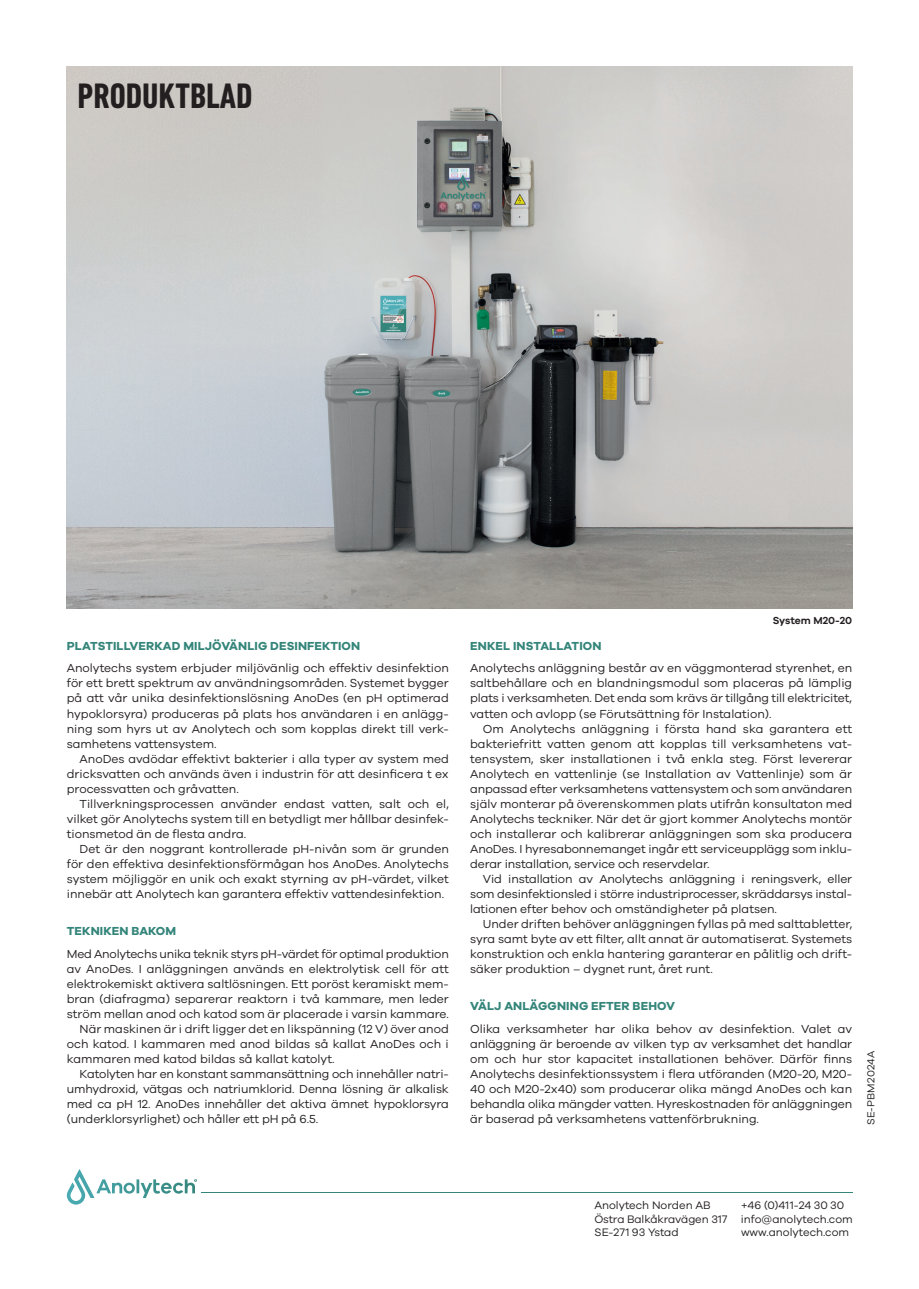
<style>
.page{position:relative;width:919px;height:1289px;background:#fff}
.page>*{position:absolute;margin:0;border:0;box-sizing:border-box;transform-origin:0 0}
.t1{font:700 condensed 36px "DIN Next W01";color:#231f20}
.t2{font:12px/15px "Galano Grotesque";color:#231f20;text-align:justify}
.t3{font:700 12px "Galano Grotesque";letter-spacing:.01em;color:#34857a}
.t4{font:11.25px/13.8px "Galano Grotesque";color:#231f20}
.t5{font:600 10.5px "Galano Grotesque";letter-spacing:-.005em;color:#231f20}
.t6{font:10.5px "Galano Grotesque";letter-spacing:.02em;color:#231f20}
</style>
<div class="page">
<img style="left:67px;top:67px;width:785px;height:541px">
<hr style="left:201px;top:1192px;width:651px;height:1px;background:#34857a">
<svg style="left:67px;top:1169px;width:130px;height:35px"></svg>
<h1 class="t1" style="left:77px;top:75px;width:177px">PRODUKTBLAD</h1>
<p class="t3" style="left:67px;top:638px;width:295px">PLATSTILLVERKAD MILJÖVÄNLIG DESINFEKTION</p>
<p class="t2" style="left:67px;top:660px;width:383px">Anolytechs system erbjuder miljövänlig och effektiv desinfektion för ett brett spektrum av användningsområden. Systemet bygger på att vår unika desinfektionslösning AnoDes (en pH optimerad hypoklorsyra) produceras på plats hos användaren i en anlägg&shy;ning som hyrs ut av Anolytech och som kopplas direkt till verk&shy;samhetens vattensystem.</p>
<p class="t2" style="left:67px;top:750px;width:383px;text-indent:13px">AnoDes avdödar effektivt bakterier i alla typer av system med dricksvatten och används även i industrin för att desinficera t ex processvatten och gråvatten.</p>
<p class="t2" style="left:67px;top:795px;width:383px;text-indent:13px">Tillverkningsprocessen använder endast vatten, salt och el, vilket gör Anolytechs system till en betydligt mer hållbar desinfek&shy;tionsmetod än de flesta andra.</p>
<p class="t2" style="left:67px;top:840px;width:383px;text-indent:13px">Det är den noggrant kontrollerade pH-nivån som är grunden för den effektiva desinfektionsförmågan hos AnoDes. Anolytechs system möjliggör en unik och exakt styrning av pH-värdet, vilket innebär att Anolytech kan garantera effektiv vattendesinfektion.</p>
<p class="t3" style="left:67px;top:923px;width:111px">TEKNIKEN BAKOM</p>
<p class="t2" style="left:67px;top:945px;width:383px">Med Anolytechs unika teknik styrs pH-värdet för optimal produktion</p>
<p class="t2" style="left:67px;top:960px;width:383px">av AnoDes. I anläggningen används en elektrolytisk cell för att</p>
<p class="t2" style="left:67px;top:975px;width:383px">elektrokemiskt aktivera saltlösningen. Ett poröst keramiskt mem-</p>
<p class="t2" style="left:67px;top:990px;width:383px">bran (diafragma) separerar reaktorn i två kammare, men leder</p>
<p class="t2" style="left:67px;top:1005px;width:383px">ström mellan anod och katod som är placerade i varsin kammare.</p>
<p class="t2" style="left:80px;top:1020px;width:371px">När maskinen är i drift ligger det en likspänning (12 V) över anod</p>
<p class="t2" style="left:67px;top:1035px;width:383px">och katod. I kammaren med anod bildas så kallat AnoDes och i</p>
<p class="t2" style="left:67px;top:1050px;width:269px">kammaren med katod bildas så kallat katolyt.</p>
<p class="t2" style="left:80px;top:1065px;width:371px">Katolyten har en konstant sammansättning och innehåller natri-</p>
<p class="t2" style="left:67px;top:1080px;width:383px">umhydroxid, vätgas och natriumklorid. Denna lösning är alkalisk</p>
<p class="t2" style="left:67px;top:1095px;width:383px">med ca pH 12. AnoDes innehåller det aktiva ämnet hypoklorsyra</p>
<p class="t2" style="left:67px;top:1110px;width:253px">(underklorsyrlighet) och håller ett pH på 6.5.</p>
<p class="t5" style="left:772px;top:613px;width:81px">System M20-20</p>
<p class="t3" style="left:470px;top:638px;width:133px">ENKEL INSTALLATION</p>
<p class="t2" style="left:470px;top:660px;width:383px">Anolytechs anläggning består av en väggmonterad styrenhet, en saltbehållare och en blandningsmodul som placeras på lämplig plats i verksamheten. Det enda som krävs är tillgång till elektricitet, vatten och avlopp (se Förutsättning för Instalation).</p>
<p class="t2" style="left:470px;top:720px;width:383px;text-indent:13px">Om Anolytechs anläggning i första hand ska garantera ett bakteriefritt vatten genom att kopplas till verksamhetens vat&shy;tensystem, sker installationen i två enkla steg. Först levererar Anolytech en vattenlinje (se Installation av Vattenlinje) som är anpassad efter verksamhetens vattensystem och som användaren själv monterar på överenskommen plats utifrån konsultaton med Anolytechs teckniker. När det är gjort kommer Anolytechs montör och installerar och kalibrerar anläggningen som ska producera AnoDes. I hyresabonnemanget ingår ett serviceupplägg som inklu&shy;derar installation, service och reservdelar.</p>
<p class="t2" style="left:470px;top:870px;width:383px;text-indent:13px">Vid installation av Anolytechs anläggning i reningsverk, eller som desinfektionsled i större industriprocesser, skräddarsys instal&shy;lationen efter behov och omständigheter på platsen.</p>
<p class="t2" style="left:470px;top:915px;width:383px;text-indent:13px">Under driften behöver anläggningen fyllas på med salttabletter, syra samt byte av ett filter, allt annat är automatiserat. Systemets konstruktion och enkla hantering garanterar en pålitlig och drift&shy;säker produktion – dygnet runt, året runt.</p>
<p class="t3" style="left:470px;top:998px;width:206px">VÄLJ ANLÄGGNING EFTER BEHOV</p>
<p class="t2" style="left:470px;top:1020px;width:383px">Olika verksamheter har olika behov av desinfektion. Valet av anläggning är beroende av vilken typ av verksamhet det handlar om och hur stor kapacitet installationen behöver. Därför finns Anolytechs desinfektionssystem i flera utföranden (M20-20, M20- 40 och M20-2x40) som producerar olika mängd AnoDes och kan behandla olika mängder vatten. Hyreskostnaden för anläggningen är baserad på verksamhetens vattenförbrukning.</p>
<p class="t6" style="left:864px;top:1125px;width:76px;rotate:-90deg">SE-PBM2024A</p>
<p class="t4" style="left:594px;top:1197px;width:260px;text-indent:147px">+46 (0)411-24 30 30<br>Östra Balkåkravägen 317 info@anolytech.com<br>SE-271 93 Ystad</p>
<p class="t4" style="left:594px;top:1197px;width:118px">Anolytech Norden AB</p>
<p class="t4" style="left:741px;top:1225px;width:110px">www.anolytech.com</p>
</div>
